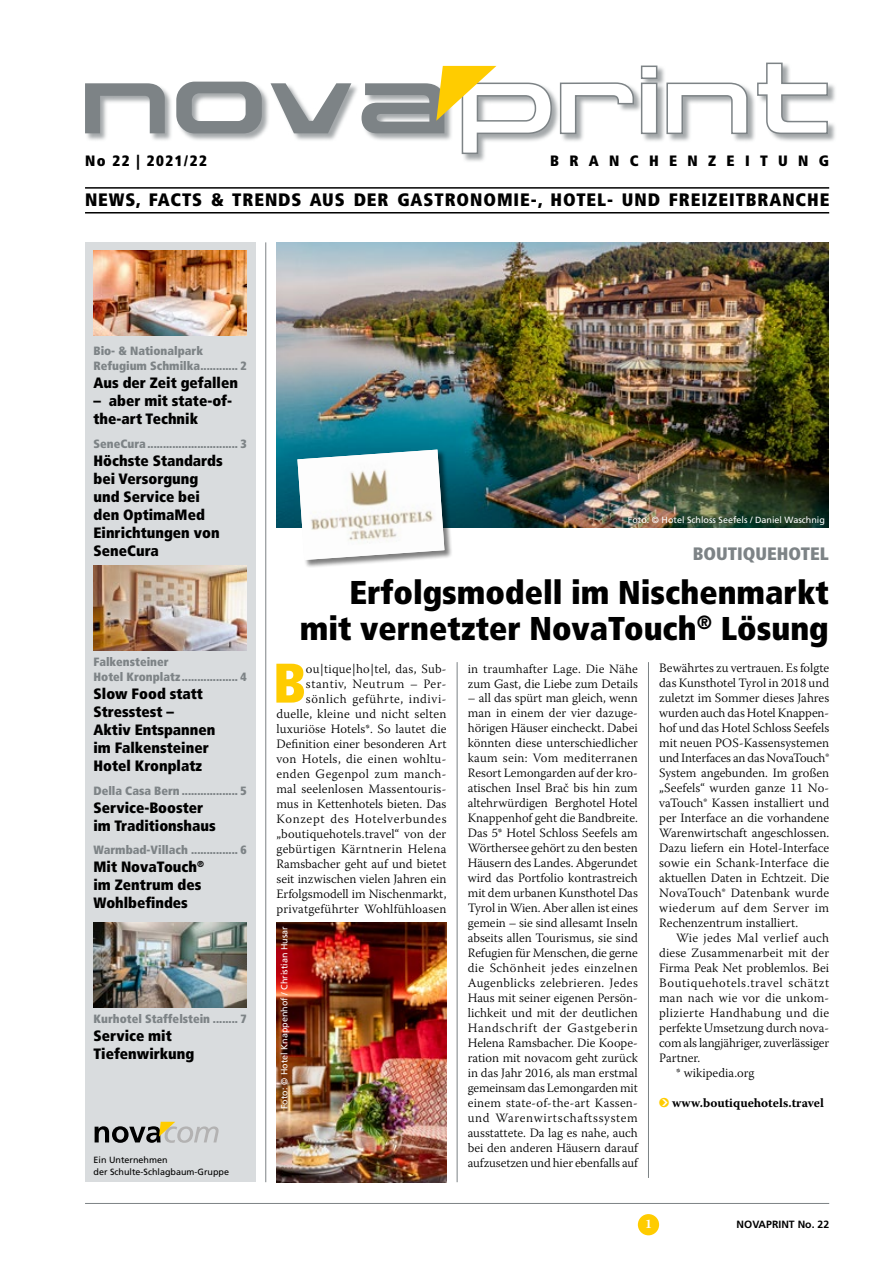
<style>
.page{position:relative;width:893px;height:1263px;background:#fff}
.page>*{position:absolute;margin:0;border:0;box-sizing:border-box;transform-origin:0 0}
.t1{font:900 condensed 55.8px "Frutiger";color:#fc0}
.t2{font:900 condensed 33px/36px "Frutiger";color:#000;text-align:right}
.t3{font:900 condensed 18px "Frutiger";letter-spacing:.05em;color:#000}
.t4{font:900 condensed 18px "Frutiger";color:#7d8386}
.t5{font:900 condensed 15px/18px "Frutiger";color:#000}
.t6{font:900 condensed 15px "Frutiger";letter-spacing:.69em;color:#000}
.t7{font:900 condensed 15px "Frutiger";letter-spacing:.1em;color:#000}
.t8{font:300 12.75px/15px "Warnock Pro";letter-spacing:.015em;color:#000;text-align:justify}
.t9{font:300 12.75px "Warnock Pro";letter-spacing:-.01em;color:#000}
.t10{font:300 12.75px "Warnock Pro";letter-spacing:.05em;color:#000}
.t11{font:700 12.75px "Warnock Pro";color:#000}
.t12{font:700 12.75px "Warnock Pro";color:#fff}
.t13{font:900 condensed 12px/15px "Frutiger";color:#7d8386}
.t14{font:700 10.5px "Frutiger";color:#000}
.t15{font:9px "Frutiger";color:#fff}
.t16{font:9px/12px "Frutiger";color:#000}
.s1{font-family:"Arm Bol";font-weight:400;color:#fc0}
</style>
<div class="page">
<div style="left:638px;top:1214px;width:21px;height:21px;background:#fc0;border-radius:50%"></div>
<img style="left:276px;top:242px;width:553px;height:285px">
<div style="left:85px;top:242px;width:170px;height:940px;background:#d9dcde"></div>
<hr style="left:265px;top:242px;width:1px;height:940px;background:#7d8386">
<div style="left:462px;top:63px;width:374px;height:99px;background:#7d8386;opacity:.7"></div>
<svg style="left:85px;top:62px;width:744px;height:93px"></svg>
<hr style="left:85px;top:187px;width:744px;height:2px;background:#000">
<hr style="left:85px;top:212px;width:744px;height:1px;background:#000">
<svg style="left:95px;top:1122px;width:124px;height:21px"></svg>
<hr style="left:85px;top:1203px;width:744px;height:1px;background:#7d8386">
<img style="left:94px;top:251px;width:153px;height:85px">
<img style="left:94px;top:566px;width:153px;height:85px">
<img style="left:94px;top:923px;width:153px;height:85px">
<hr style="left:648px;top:662px;width:1px;height:516px;background:#7d8386">
<hr style="left:457px;top:662px;width:1px;height:520px;background:#7d8386">
<div style="left:297px;top:450px;width:156px;height:118px;background:#000;opacity:.5"></div>
<img style="left:297px;top:450px;width:147px;height:110px">
<img style="left:276px;top:922px;width:170px;height:260px">
<p class="t7" style="left:85px;top:151px;width:123px">No 22 | 2021/22</p>
<p class="t6" style="left:550px;top:151px;width:281px">BRANCHENZEITUNG</p>
<h3 class="t3" style="left:85px;top:188px;width:746px">NEWS, FACTS &amp; TRENDS AUS DER GASTRONOMIE-, HOTEL- UND FREIZEITBRANCHE</h3>
<p class="t13" style="left:94px;top:343px;width:155px">Bio- &amp; Nationalpark<br>Refugium Schmilka............ 2</p>
<p class="t5" style="left:94px;top:374px;width:146px">Aus der Zeit gefallen</p>
<p class="t5" style="left:94px;top:392px;width:140px">– aber mit state-of&shy;the-art Technik</p>
<p class="t13" style="left:94px;top:436px;width:155px">SeneCura............................. 3</p>
<p class="t5" style="left:94px;top:451px;width:131px">Höchste Standards bei Versorgung und Service bei den OptimaMed<br>Einrichtungen von<br>SeneCura</p>
<p class="t13" style="left:94px;top:654px;width:155px">Falkensteiner<br>Hotel Kronplatz .................. 4</p>
<p class="t5" style="left:94px;top:685px;width:123px">Slow Food statt<br>Stresstest –<br>Aktiv Entspannen im Falkensteiner<br>Hotel Kronplatz</p>
<p class="t13" style="left:94px;top:783px;width:155px">Della Casa Bern .................. 5</p>
<p class="t5" style="left:94px;top:798px;width:124px">Service-Booster im Traditionshaus</p>
<p class="t13" style="left:94px;top:842px;width:155px">Warmbad-Villach ............... 6</p>
<p class="t5" style="left:94px;top:858px;width:112px">Mit NovaTouch<sup>® </sup>im Zentrum des<br>Wohlbefindes</p>
<p class="t13" style="left:94px;top:1011px;width:155px">Kurhotel Staffelstein ........ 7</p>
<p class="t5" style="left:94px;top:1027px;width:102px">Service mit<br>Tiefenwirkung</p>
<p class="t16" style="left:94px;top:1153px;width:137px">Ein Unternehmen<br>der Schulte-Schlagbaum-Gruppe</p>
<p class="t15" style="left:628px;top:515px;width:199px">Foto: © Hotel Schloss Seefels / Daniel Waschnig</p>
<h3 class="t4" style="left:693px;top:542px;width:137px">BOUTIQUEHOTEL</h3>
<h2 class="t2" style="left:300px;top:574px;width:531px">Erfolgsmodell im Nischenmarkt mit vernetzter NovaTouch<sup>®</sup> Lösung</h2>
<p class="t8" style="left:276px;top:661px;width:172px;text-align:right">ou|tique|ho|tel, das, Sub&shy;stantiv, Neutrum – Per&shy;sönlich geführte, indivi&shy;duelle, kleine und nicht selten luxuriöse Hotels*. So lautet die<br>Definition einer besonderen Art von Hotels, die einen wohltu&shy;enden Gegenpol zum manch&shy;mal seelenlosen Massentouris&shy;mus in Kettenhotels bieten. Das<br>Konzept des Hotelverbundes „boutiquehotels.travel“ von der gebürtigen Kärntnerin Helena<br>Ramsbacher geht auf und bietet seit inzwischen vielen Jahren ein<br>Erfolgsmodell im Nischenmarkt, privatgeführter Wohlfühloasen</p>
<p class="t8" style="left:468px;top:661px;width:172px">in traumhafter Lage. Die Nähe zum Gast, die Liebe zum Details</p>
<h1 class="t1" style="left:273px;top:649px;width:35px">B</h1>
<p class="t8" style="left:468px;top:691px;width:172px">– all das spürt man gleich, wenn man in einem der vier dazuge&shy;hörigen Häuser eincheckt. Dabei könnten diese unterschiedlicher kaum sein: Vom mediterranen Resort Lemongarden auf der kro&shy;atischen Insel Brač bis hin zum altehrwürdigen Berghotel Hotel Knappenhof geht die Bandbreite.<br>Das 5* Hotel Schloss Seefels am Wörthersee gehört zu den besten Häusern des Landes. Abgerundet wird das Portfolio kontrastreich mit dem urbanen Kunsthotel Das Tyrol in Wien. Aber allen ist eines gemein – sie sind allesamt Inseln abseits allen Tourismus, sie sind Refugien für Menschen, die gerne die Schönheit jedes einzelnen Augenblicks zelebrieren. Jedes Haus mit seiner eigenen Persön&shy;lichkeit und mit der deutlichen Handschrift der Gastgeberin Helena Ramsbacher. Die Koope&shy;ration mit novacom geht zurück in das Jahr 2016, als man erstmal gemeinsam das Lemongarden mit einem state-of-the-art Kassen&shy;und Warenwirtschaftssystem ausstattete. Da lag es nahe, auch bei den anderen Häusern darauf aufzusetzen und hier ebenfalls auf</p>
<p class="t15" style="left:279px;top:1109px;width:184px;rotate:-90deg">Foto: © Hotel Knappenhof / Christian Husar</p>
<p class="t8" style="left:659px;top:660px;width:172px">Bewährtes zu vertrauen. Es folgte das Kunsthotel Tyrol in 2018 und zuletzt im Sommer dieses Jahres wurden auch das Hotel Knappen&shy;hof und das Hotel Schloss Seefels mit neuen POS-Kassensystemen und Interfaces an das NovaTouch® System angebunden. Im großen „Seefels“ wurden ganze 11 No&shy;vaTouch® Kassen installiert und per Interface an die vorhandene Warenwirtschaft angeschlossen.<br>Dazu liefern ein Hotel-Interface sowie ein Schank-Interface die aktuellen Daten in Echtzeit. Die NovaTouch® Datenbank wurde wiederum auf dem Server im Rechenzentrum installiert.</p>
<p class="t8" style="left:676px;top:930px;width:155px">Wie jedes Mal verlief auch</p>
<p class="t8" style="left:659px;top:945px;width:172px">diese Zusammenarbeit mit der</p>
<p class="t8" style="left:659px;top:960px;width:172px">Firma Peak Net problemlos. Bei</p>
<p class="t10" style="left:659px;top:975px;width:172px">Boutiquehotels.travel schätzt</p>
<p class="t8" style="left:659px;top:990px;width:172px">man nach wie vor die unkom-</p>
<p class="t8" style="left:659px;top:1005px;width:172px">plizierte Handhabung und die</p>
<p class="t8" style="left:659px;top:1020px;width:172px">perfekte Umsetzung durch nova-</p>
<p class="t9" style="left:659px;top:1035px;width:172px">com als langjähriger, zuverlässiger</p>
<p class="t8" style="left:659px;top:1050px;width:43px">Partner.</p>
<p class="t8" style="left:676px;top:1065px;width:80px">* wikipedia.org</p>
<p class="t11" style="left:659px;top:1095px;width:166px"><span class="s1">ç</span> www.boutiquehotels.travel</p>
<p class="t12" style="left:645px;top:1216px;width:8px">1</p>
<p class="t14" style="left:737px;top:1218px;width:94px">NOVAPRINT No. 22</p>
</div>
